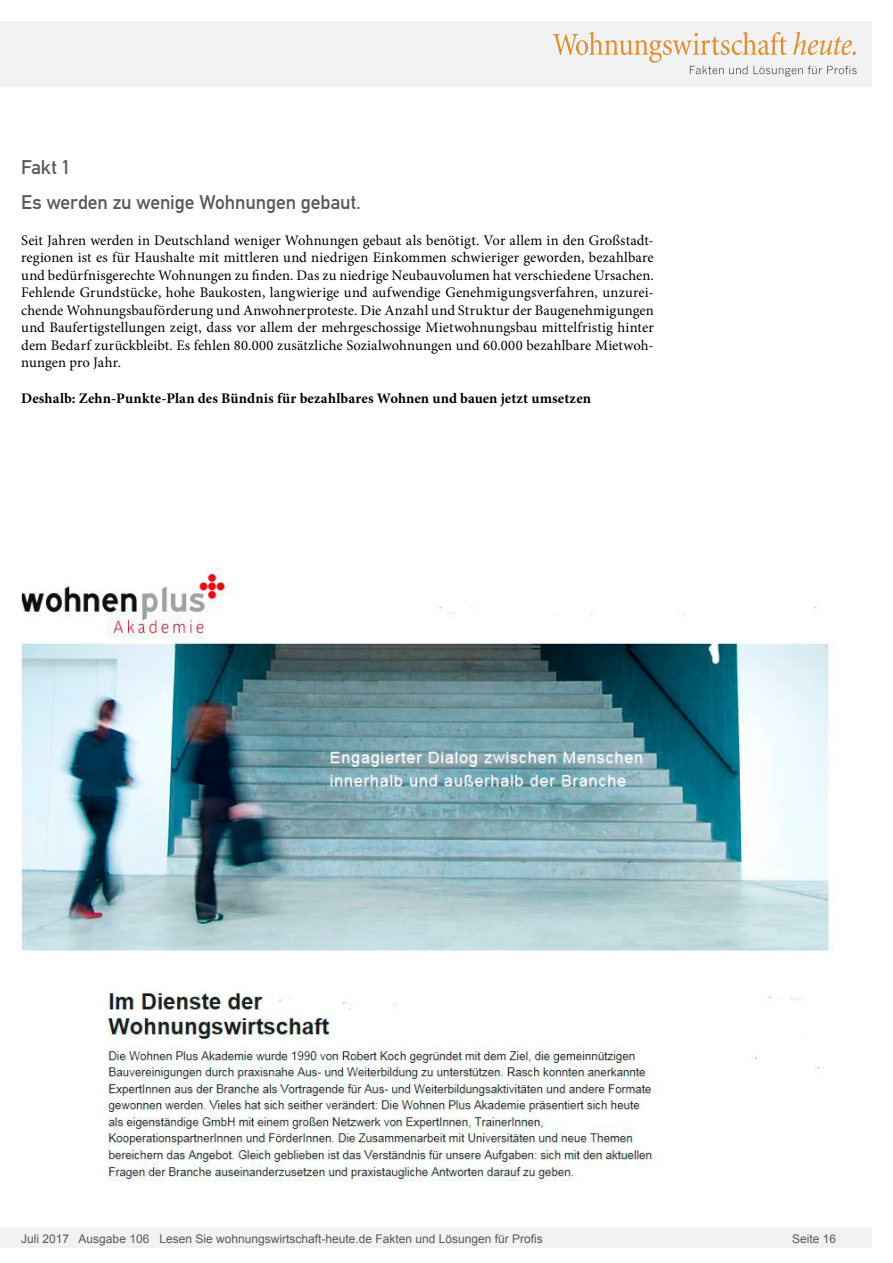
<style>
.page{position:relative;width:893px;height:1263px;background:#fff}
.page>*{position:absolute;margin:0;border:0;box-sizing:border-box;transform-origin:0 0}
.Überschrift_Grau{font:19.5px "DIN Mittelschrift";letter-spacing:-.005em;color:#595959}
.Fließtext_erste_Zeil{font:14.7px/17.5px "Minion Pro";color:#000;text-align:justify}
.AUTOR{font:700 14.7px "Minion Pro";letter-spacing:.01em;color:#000}
.t1{font:12px "Arial";color:#595959}
</style>
<div class="page">
<div style="left:0;top:1227px;width:872px;height:20px;background:#f1f2f3"></div>
<div style="left:0;top:21px;width:872px;height:66px;background:#f1f2f3"></div>
<svg style="left:553px;top:32px;width:304px;height:45px"></svg>
<img style="left:21px;top:568px;width:809px;height:614px">
<p class="Überschrift_Grau" style="left:21px;top:156px;width:51px">Fakt 1</p>
<p class="Überschrift_Grau" style="left:21px;top:191px;width:341px">Es werden zu wenige Wohnungen gebaut.</p>
<p class="Fließtext_erste_Zeil" style="left:21px;top:231px;width:634px">Seit Jahren werden in Deutschland weniger Wohnungen gebaut als benötigt. Vor allem in den Großstadt&shy;regionen ist es für Haushalte mit mittleren und niedrigen Einkommen schwieriger geworden, bezahlbare und bedürfnisgerechte Wohnungen zu finden. Das zu niedrige Neubauvolumen hat verschiedene Ursachen.<br>Fehlende Grundstücke, hohe Baukosten, langwierige und aufwendige Genehmigungsverfahren, unzurei&shy;chende Wohnungsbauförderung und Anwohnerproteste. Die Anzahl und Struktur der Baugenehmigungen und Baufertigstellungen zeigt, dass vor allem der mehrgeschossige Mietwohnungsbau mittelfristig hinter dem Bedarf zurückbleibt. Es fehlen 80.000 zusätzliche Sozialwohnungen und 60.000 bezahlbare Mietwoh&shy;nungen pro Jahr.</p>
<p class="AUTOR" style="left:21px;top:387px;width:571px">Deshalb: Zehn-Punkte-Plan des Bündnis für bezahlbares Wohnen und bauen jetzt umsetzen</p>
<p class="t1" style="left:21px;top:1230px;width:523px">Juli 2017 Ausgabe 106 Lesen Sie wohnungswirtschaft-heute.de Fakten und Lösungen für Profis</p>
<p class="t1" style="left:792px;top:1231px;width:46px">Seite 16</p>
</div>
